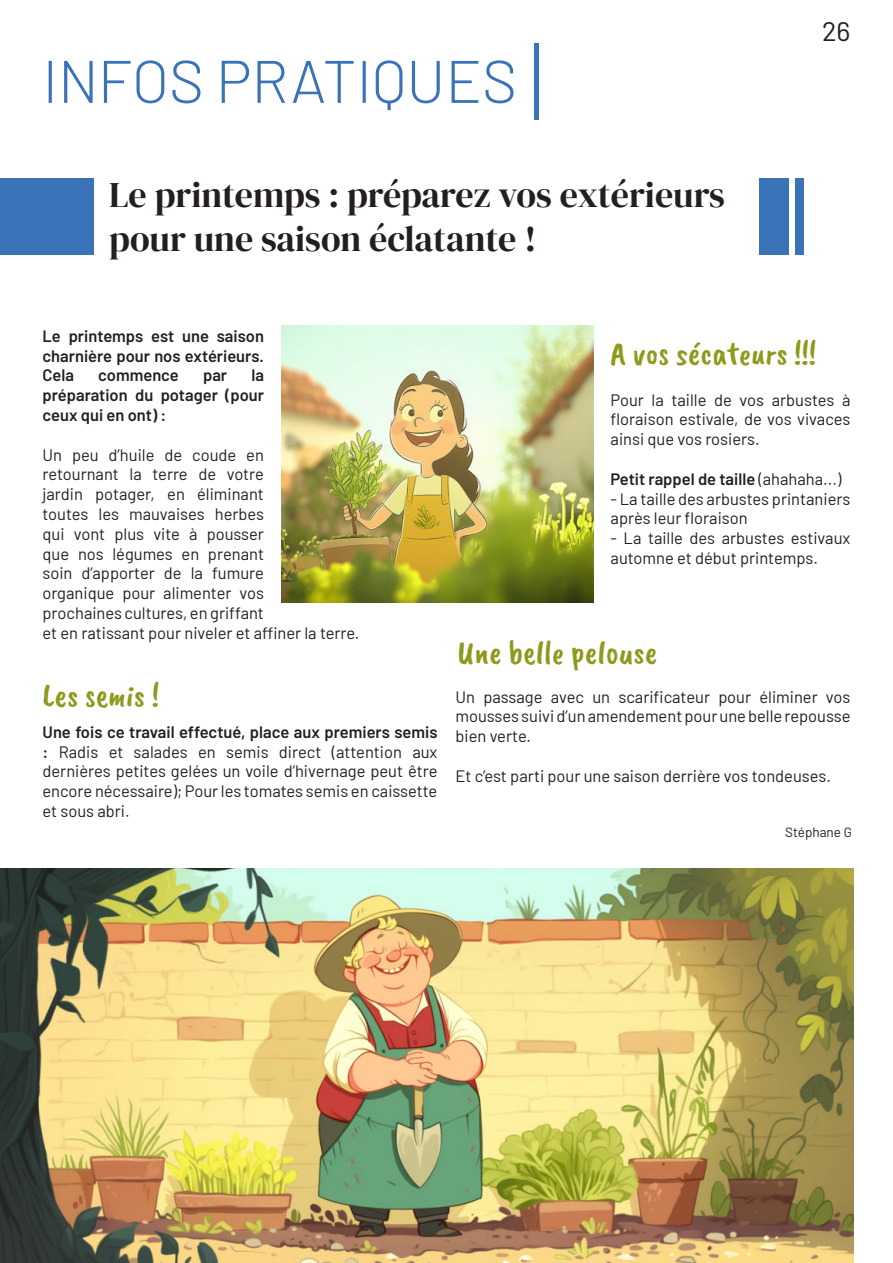
<style>
.page{position:relative;width:893px;height:1263px;background:#fff}
.page>*{position:absolute;margin:0;border:0;box-sizing:border-box;transform-origin:0 0}
.t1{font:300 60px "Barlow";color:#3b73b9}
.t2{font:36px/43.2px "DM Serif Display";color:#231f20}
.t3{font:33px "Caveat Brush";color:#8e9a1c}
.t4{font:27px "Barlow";color:#231f20}
.t5{font:16.5px/19.8px "Barlow";color:#231f20}
.t6{font:600 16.5px/19.8px "Barlow";color:#231f20;text-align:justify}
.t7{font:13.5px "Barlow";color:#231f20}
.s1{font-weight:600}
.s2{font-weight:400}
</style>
<div class="page">
<hr style="left:535px;top:43px;width:4px;height:76px;background:#3b73b9">
<div style="left:759px;top:178px;width:30px;height:77px;background:#3b73b9"></div>
<div style="left:795px;top:178px;width:9px;height:77px;background:#3b73b9"></div>
<div style="left:0;top:178px;width:94px;height:77px;background:#3b73b9"></div>
<img style="left:0;top:868px;width:854px;height:395px">
<img style="left:281px;top:325px;width:313px;height:278px">
<h1 class="t1" style="left:43px;top:60px;width:476px">INFOS PRATIQUES</h1>
<h2 class="t2" style="left:109px;top:174px;width:617px">Le printemps : préparez vos extérieurs pour une saison éclatante !</h2>
<h3 class="t4" style="left:822px;top:19px;width:30px">26</h3>
<p class="t6" style="left:43px;top:325px;width:223px">Le printemps est une saison charnière pour nos extérieurs.<br>Cela</p>
<p class="t6" style="left:43px;top:364px;width:223px;text-indent:209px">la préparation du potager (pour ceux qui en ont) :</p>
<p class="t5" style="left:43px;top:446px;width:319px">Un peu d’huile de coude en<br>retournant la terre de votre<br>jardin potager, en éliminant<br>toutes les mauvaises herbes<br>qui vont plus vite à pousser<br>que nos légumes en prenant<br>soin d’apporter de la fumure<br>organique pour alimenter vos<br>prochaines cultures, en griffant<br>et en ratissant pour niveler et affiner la terre.</p>
<p class="t6" style="left:98px;top:364px;width:82px">commence</p>
<p class="t6" style="left:203px;top:364px;width:26px">par</p>
<h3 class="t3" style="left:43px;top:676px;width:118px">Les semis !</h3>
<p class="t5" style="left:43px;top:721px;width:396px;text-align:justify"><span class="s1">Une fois ce travail effectué, place aux premiers semis :</span> Radis et salades en semis direct (attention aux dernières petites gelées un voile d’hivernage peut être encore nécessaire); Pour les tomates semis en caissette et sous abri.</p>
<h3 class="t3" style="left:611px;top:335px;width:207px">A vos sécateurs !!!</h3>
<p class="t5" style="left:611px;top:391px;width:241px;text-align:justify">Pour la taille de vos arbustes à floraison estivale, de vos vivaces ainsi que vos rosiers.</p>
<p class="t6" style="left:611px;top:468px;width:232px">Petit rappel de taille <span class="s2">(ahahaha...)</span></p>
<p class="t5" style="left:611px;top:490px;width:241px">- La taille des arbustes printaniers après leur floraison</p>
<p class="t5" style="left:611px;top:527px;width:241px">- La taille des arbustes estivaux automne et début printemps.</p>
<h3 class="t3" style="left:458px;top:633px;width:201px">Une belle pelouse</h3>
<p class="t5" style="left:455px;top:685px;width:396px;text-align:justify">Un passage avec un scarificateur pour éliminer vos mousses suivi d’un amendement pour une belle repousse bien verte.</p>
<p class="t5" style="left:455px;top:765px;width:377px">Et c’est parti pour une saison derrière vos tondeuses.</p>
<p class="t7" style="left:785px;top:826px;width:68px">Stéphane G</p>
</div>
